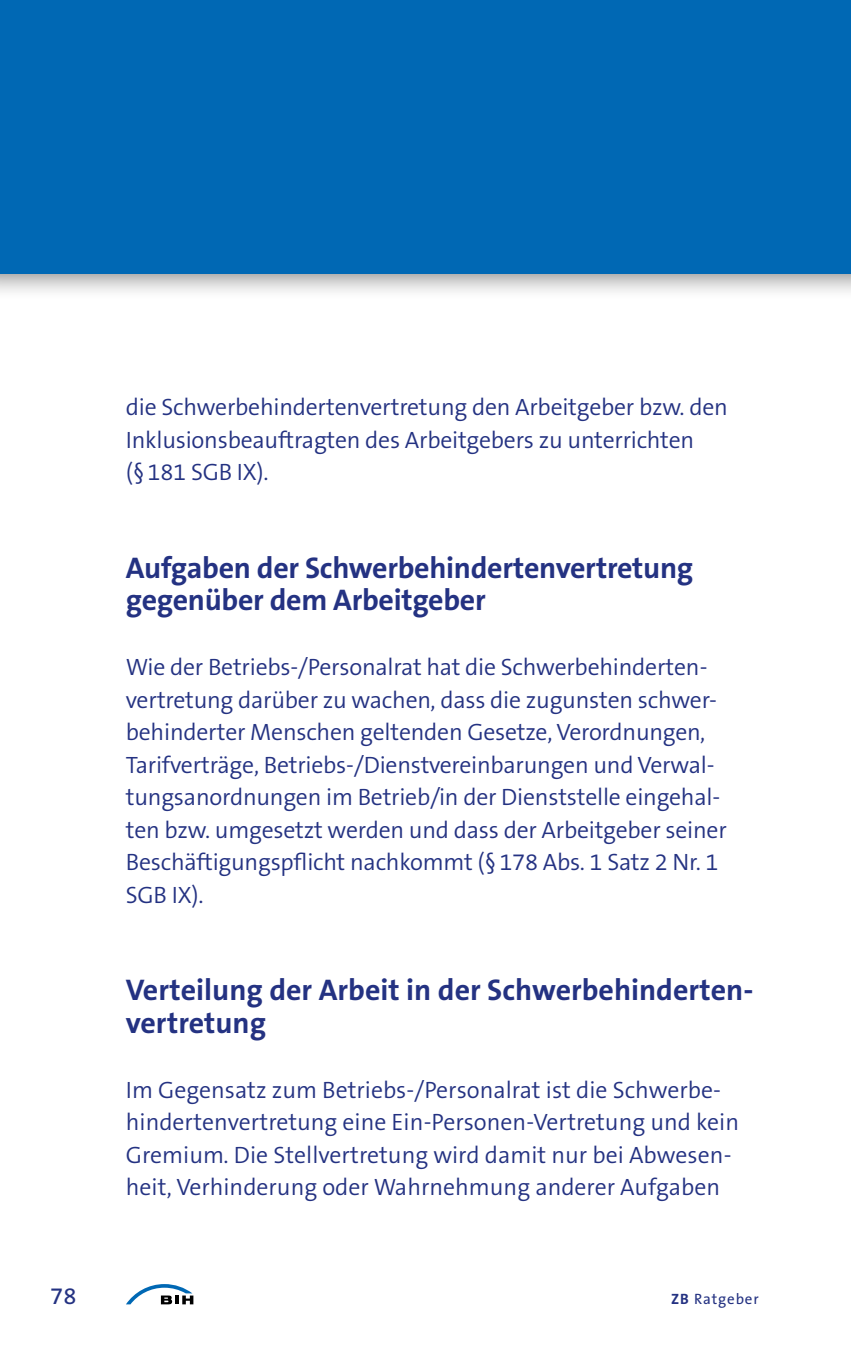
<style>
.page{position:relative;width:851px;height:1347px;background:#fff}
.page>*{position:absolute;margin:0;border:0;box-sizing:border-box;transform-origin:0 0}
.Flie_Flat_H3{font:700 30px/32.5px "The Sans B W7";letter-spacing:-.01em;color:#243282}
.Flie_Flat{font:300 23.75px/32.5px "The Sans B W4";letter-spacing:-.01em;color:#243282}
.t1{font:23.75px "The Sans B W5 Plain";color:#243282}
.t2{font:15px "The Sans B W5 Plain";letter-spacing:.06em;color:#243282}
.s1{font-family:"The Sans B W7";font-weight:700}
</style>
<div class="page">
<svg style="left:126px;top:1284px;width:67px;height:20px"></svg>
<div style="left:0;top:0;width:850px;height:300px;background:#000;opacity:.5"></div>
<div style="left:0;top:0;width:850px;height:274px;background:#0068b4"></div>
<p class="Flie_Flat" style="left:126px;top:391px;width:603px">die Schwerbehindertenvertretung den Arbeitgeber bzw. den<br>Inklusionsbeauftragten des Arbeitgebers zu unterrichten (§181 SGB IX).</p>
<h3 class="Flie_Flat_H3" style="left:126px;top:551px;width:568px">Aufgaben der Schwerbehindertenvertretung gegenüber dem Arbeitgeber</h3>
<p class="Flie_Flat" style="left:126px;top:651px;width:602px">Wie der Betriebs-/Personalrat hat die Schwerbehinderten&shy;vertretung darüber zu wachen, dass die zugunsten schwer&shy;behinderter Menschen geltenden Gesetze, Verordnungen, Tarifverträge, Betriebs-/Dienstvereinbarungen und Verwal&shy;tungsanordnungen im Betrieb/in der Dienststelle eingehal&shy;ten bzw. umgesetzt werden und dass der Arbeitgeber seiner Beschäftigungspflicht nachkommt (§178 Abs. 1 Satz 2 Nr. 1<br>SGB IX).</p>
<h3 class="Flie_Flat_H3" style="left:126px;top:974px;width:629px">Verteilung der Arbeit in der Schwerbehinderten&shy;vertretung</h3>
<p class="Flie_Flat" style="left:126px;top:1073px;width:614px">Im Gegensatz zum Betriebs-/Personalrat ist die Schwerbe&shy;hindertenvertretung eine Ein-Personen-Vertretung und kein Gremium. Die Stellvertretung wird damit nur bei Abwesen&shy;heit, Verhinderung oder Wahrnehmung anderer Aufgaben</p>
<p class="t1" style="left:50px;top:1281px;width:28px">78</p>
<p class="t2" style="left:671px;top:1289px;width:89px"><span class="s1">ZB</span> Ratgeber</p>
</div>
